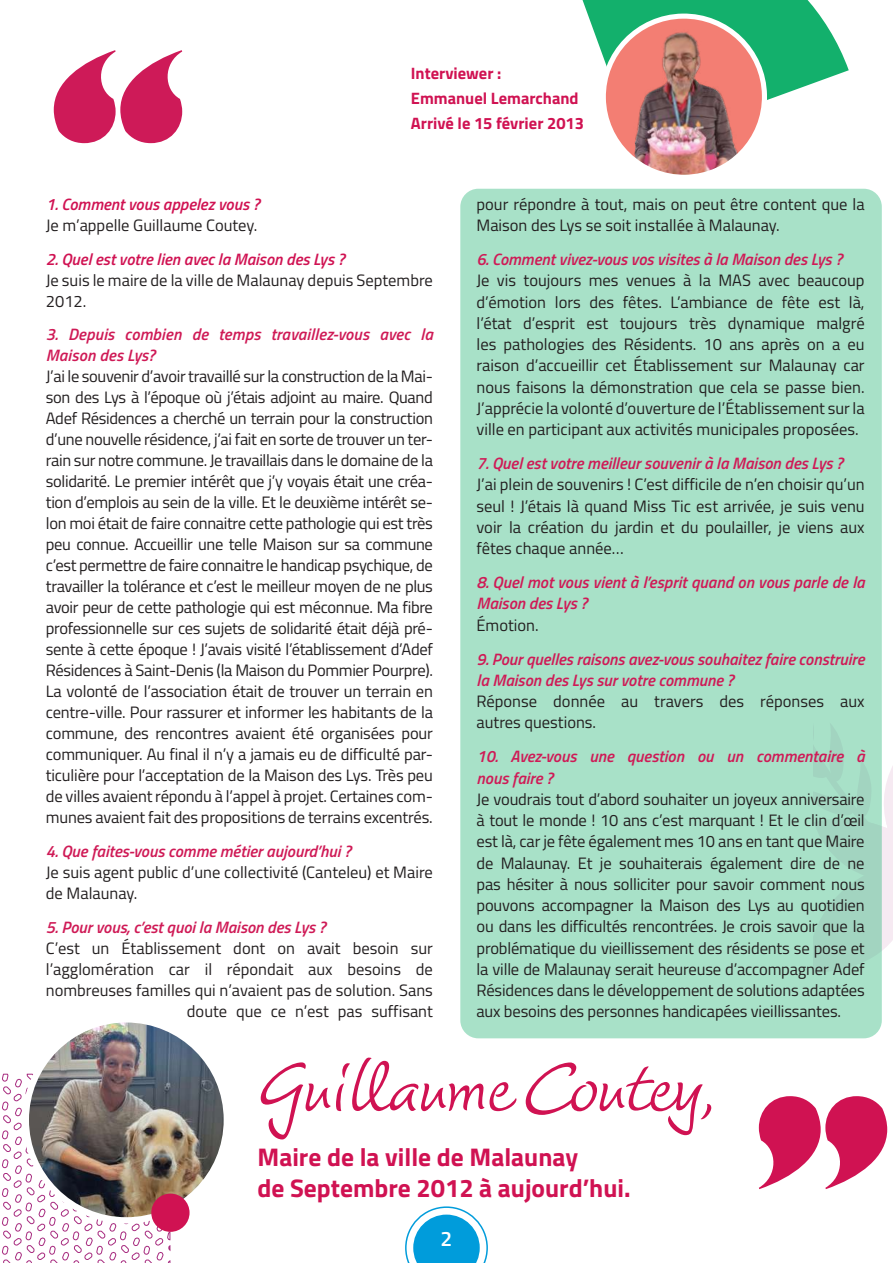
<style>
.page{position:relative;width:893px;height:1263px;background:#fff}
.page>*{position:absolute;margin:0;border:0;box-sizing:border-box;transform-origin:0 0}
.t1{font:225.6px "Marshmallow Fluff";color:#ce1a58}
.t2{font:225.6px "Marshmallow Fluff";color:#d01252}
.t3{font:79.5px "Dyna";color:#d01252}
.t4{font:700 25.5px/30.6px "Titillium";color:#d01252}
.t5{font:600 21px "Titillium";color:#fff}
.t6{font:16.5px/21px "Titillium";color:#231f20}
.t7{font:italic 600 16.5px/21.3px "Titillium";color:#cf1a56}
.t8{font:italic 600 16.5px "Titillium";color:#d01252}
.t9{font:700 16.5px/25.2px "Titillium";color:#d01252}
</style>
<div class="page">
<svg style="left:882px;top:766px;width:11px;height:184px"></svg>
<div style="left:460px;top:189px;width:422px;height:849px;background:#a8e1c8;border-radius:18px"></div>
<svg style="left:2px;top:1073px;width:169px;height:190px"></svg>
<img style="left:26px;top:1019px;width:201px;height:201px;border-radius:101px">
<div style="left:23px;top:1016px;width:207px;height:207px;border:6px solid #fff;border-radius:50%"></div>
<svg style="left:582px;top:0;width:267px;height:175px"></svg>
<div style="left:151px;top:1193px;width:39px;height:39px;background:#d01252;border-radius:50%"></div>
<svg style="left:405px;top:1206px;width:83px;height:57px"></svg>
<h1 class="t1" style="left:54px;top:14px;width:129px">“</h1>
<p class="t9" style="left:411px;top:60px;width:175px">Interviewer :<br>Emmanuel Lemarchand<br>Arrivé le 15 février 2013</p>
<p class="t8" style="left:46px;top:191px;width:215px">1. Comment vous appelez vous ?</p>
<p class="t6" style="left:46px;top:214px;width:213px">Je m’appelle Guillaume Coutey.</p>
<p class="t8" style="left:46px;top:246px;width:300px">2. Quel est votre lien avec la Maison des Lys ?</p>
<p class="t6" style="left:46px;top:268px;width:389px">Je suis le maire de la ville de Malaunay depuis Septembre<br>2012.</p>
<p class="t7" style="left:46px;top:323px;width:389px">3. Depuis combien de temps travaillez-vous avec la<br>Maison des Lys?</p>
<p class="t6" style="left:46px;top:365px;width:389px;text-align:justify">J’ai le souvenir d’avoir travaillé sur la construction de la Mai&shy;son des Lys à l’époque où j’étais adjoint au maire. Quand Adef Résidences a cherché un terrain pour la construction d’une nouvelle résidence, j’ai fait en sorte de trouver un ter&shy;rain sur notre commune. Je travaillais dans le domaine de la solidarité. Le premier intérêt que j’y voyais était une créa&shy;tion d’emplois au sein de la ville. Et le deuxième intérêt se&shy;lon moi était de faire connaitre cette pathologie qui est très peu connue. Accueillir une telle Maison sur sa commune c’est permettre de faire connaitre le handicap psychique, de travailler la tolérance et c’est le meilleur moyen de ne plus avoir peur de cette pathologie qui est méconnue. Ma fibre professionnelle sur ces sujets de solidarité était déjà pré&shy;sente à cette époque ! J’avais visité l’établissement d’Adef Résidences à Saint-Denis (la Maison du Pommier Pourpre).<br>La volonté de l’association était de trouver un terrain en centre-ville. Pour rassurer et informer les habitants de la commune, des rencontres avaient été organisées pour communiquer. Au final il n’y a jamais eu de difficulté par&shy;ticulière pour l’acceptation de la Maison des Lys. Très peu de villes avaient répondu à l’appel à projet. Certaines com&shy;munes avaient fait des propositions de terrains excentrés.</p>
<p class="t7" style="left:46px;top:840px;width:307px">4. Que faites-vous comme métier aujourd’hui ?</p>
<p class="t6" style="left:46px;top:861px;width:389px">Je suis agent public d’une collectivité (Canteleu) et Maire de Malaunay.</p>
<p class="t7" style="left:46px;top:915px;width:281px">5. Pour vous, c’est quoi la Maison des Lys ?</p>
<p class="t6" style="left:46px;top:937px;width:389px;text-align:right">C’est un Établissement dont on avait besoin sur l’agglomération car il répondait aux besoins de nombreuses familles qui n’avaient pas de solution. Sans doute que ce n’est pas suffisant</p>
<p class="t6" style="left:476px;top:193px;width:390px">pour répondre à tout, mais on peut être content que la<br>Maison des Lys se soit installée à Malaunay.</p>
<p class="t7" style="left:476px;top:248px;width:367px">6. Comment vivez-vous vos visites à la Maison des Lys ?</p>
<p class="t6" style="left:476px;top:269px;width:390px;text-align:justify">Je vis toujours mes venues à la MAS avec beaucoup d’émotion lors des fêtes. L’ambiance de fête est là, l’état d’esprit est toujours très dynamique malgré les pathologies des Résidents. 10 ans après on a eu raison d’accueillir cet Établissement sur Malaunay car nous faisons la démonstration que cela se passe bien.<br>J’apprécie la volonté d’ouverture de l’Établissement sur la ville en participant aux activités municipales proposées.</p>
<p class="t7" style="left:476px;top:452px;width:368px">7. Quel est votre meilleur souvenir à la Maison des Lys ?</p>
<p class="t6" style="left:476px;top:473px;width:390px;text-align:justify">J’ai plein de souvenirs ! C’est difficile de n’en choisir qu’un seul ! J’étais là quand Miss Tic est arrivée, je suis venu voir la création du jardin et du poulailler, je viens aux fêtes chaque année…</p>
<p class="t7" style="left:476px;top:571px;width:390px">8. Quel mot vous vient à l’esprit quand on vous parle de la<br>Maison des Lys ?</p>
<p class="t6" style="left:476px;top:613px;width:64px">Émotion.</p>
<p class="t7" style="left:476px;top:647px;width:390px">9. Pour quelles raisons avez-vous souhaitez faire construire la Maison des Lys sur votre commune ?</p>
<p class="t6" style="left:476px;top:690px;width:390px">Réponse donnée au travers des réponses aux autres questions.</p>
<p class="t7" style="left:476px;top:745px;width:390px">10. Avez-vous une question ou un commentaire à nous faire ?</p>
<p class="t6" style="left:476px;top:787px;width:390px;text-align:justify">Je voudrais tout d’abord souhaiter un joyeux anniversaire à tout le monde ! 10 ans c’est marquant ! Et le clin d’œil est là, car je fête également mes 10 ans en tant que Maire de Malaunay. Et je souhaiterais également dire de ne pas hésiter à nous solliciter pour savoir comment nous pouvons accompagner la Maison des Lys au quotidien ou dans les difficultés rencontrées. Je crois savoir que la problématique du vieillissement des résidents se pose et la ville de Malaunay serait heureuse d’accompagner Adef Résidences dans le développement de solutions adaptées aux besoins des personnes handicapées vieillissantes.</p>
<h2 class="t3" style="left:257px;top:1042px;width:457px">Guillaume Coutey,</h2>
<h3 class="t4" style="left:257px;top:1140px;width:375px">Maire de la ville de Malaunay<br>de Septembre 2012 à aujourd’hui.</h3>
<p class="t5" style="left:441px;top:1223px;width:13px">2</p>
<h1 class="t2" style="left:755px;top:1057px;width:128px">”</h1>
</div>
